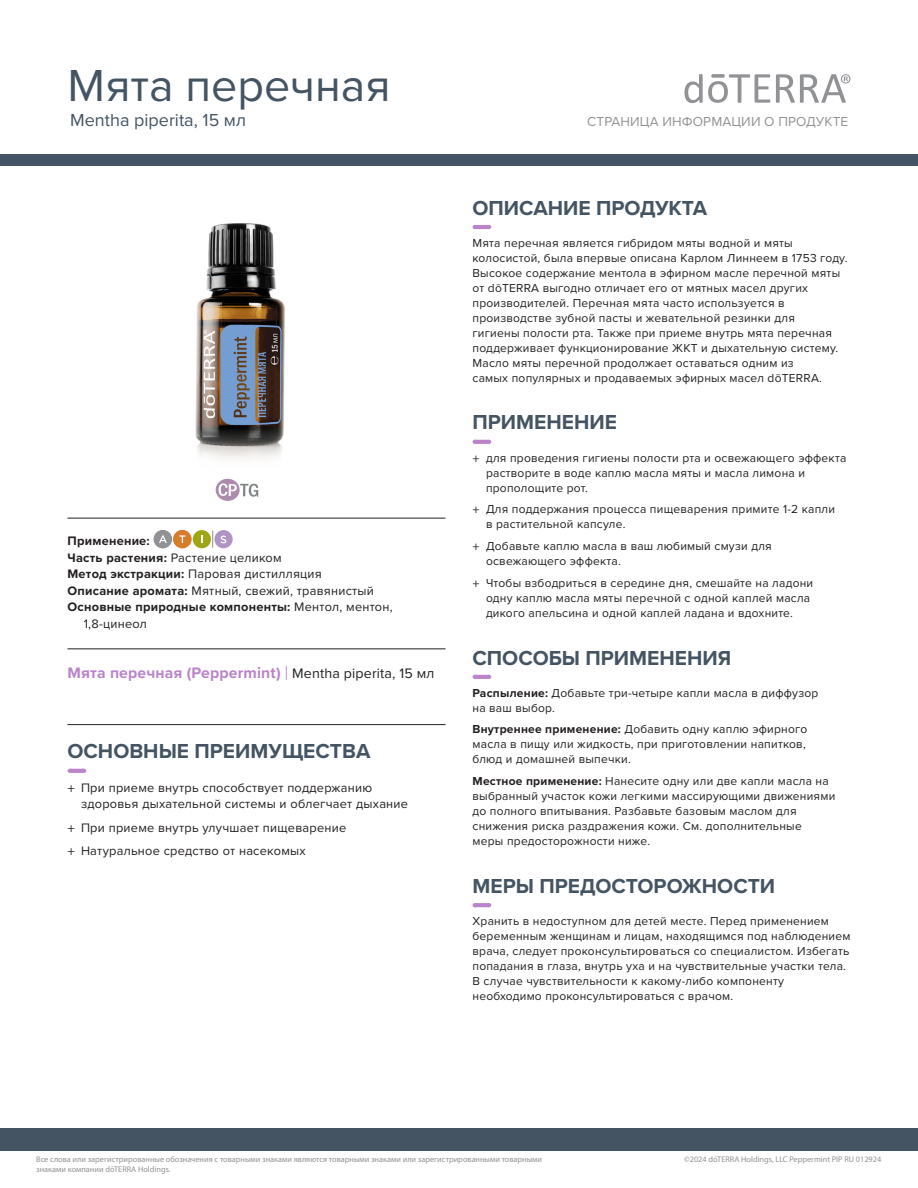
<style>
.page{position:relative;width:918px;height:1188px;background:#fff}
.page>*{position:absolute;margin:0;border:0;box-sizing:border-box;transform-origin:0 0}
.Main_Title{font:46.5px "Proxima Nova";color:#445463}
.Header__Sanctuary_dash{font:700 21px "Proxima Nova";color:#445463}
.Product_Descriptor_Title{font:18px "Proxima Nova";color:#445463}
.Tag_Title_Roman__Top_Rule{font:700 15.75px "Proxima Nova";letter-spacing:.01em;color:#b984ca}
.t1{font:13.5px "Proxima Nova";letter-spacing:.01em;color:#919295}
.Oil_Attributes_Panel{font:12.75px/16.5px "Proxima Nova";letter-spacing:.02em;color:#231f20}
.Oil_Attributes_Panel-2{font:700 12.75px/16.5px "Proxima Nova";letter-spacing:.02em;color:#231f20}
.Oil_Attributes_Top___Rule{font:700 12.75px "Proxima Nova";letter-spacing:.02em;color:#231f20}
.Body{font:12px/15px "Proxima Nova";letter-spacing:.02em;color:#231f20}
.See_Additional_precautions{font:12px/15px "Proxima Nova";letter-spacing:.02em;color:#231f20}
.Footer_Left{font:8.25px/9.9px "Myriad Pro";color:#919295}
.Footer_Right{font:8.25px "Myriad Pro";color:#919295}
.s1{font-weight:700}
.s2{font-weight:400}
.s3{font-family:"Raleway";font-weight:400}
.s4{font-weight:400;font-size:14.25px;color:#231f20}
.s5{font-family:"Myriad Pro"}
</style>
<div class="page">
<div style="left:0;top:155px;width:918px;height:11px;background:#445463"></div>
<div style="left:0;top:1128px;width:918px;height:23px;background:#445463"></div>
<svg style="left:776px;top:74px;width:74px;height:29px"></svg>
<svg style="left:684px;top:74px;width:86px;height:29px"></svg>
<hr style="left:68px;top:518px;width:378px;height:1px;background:#231f20">
<hr style="left:68px;top:649px;width:378px;height:1px;background:#231f20">
<hr style="left:68px;top:724px;width:378px;height:1px;background:#231f20">
<svg style="left:70px;top:769px;width:14px;height:4px"></svg>
<svg style="left:475px;top:225px;width:14px;height:4px"></svg>
<svg style="left:475px;top:440px;width:14px;height:4px"></svg>
<svg style="left:475px;top:675px;width:14px;height:4px"></svg>
<svg style="left:475px;top:903px;width:14px;height:4px"></svg>
<img style="left:195px;top:223px;width:90px;height:265px">
<svg style="left:216px;top:479px;width:42px;height:22px"></svg>
<svg style="left:212px;top:531px;width:1px;height:17px"></svg>
<div style="left:154px;top:530px;width:18px;height:18px;background:#919295;border-radius:50%"></div>
<svg style="left:159px;top:535px;width:8px;height:8px"></svg>
<div style="left:173px;top:530px;width:19px;height:18px;background:#d77c29;border-radius:50%"></div>
<svg style="left:179px;top:535px;width:6px;height:8px"></svg>
<div style="left:193px;top:530px;width:18px;height:18px;background:#9ea615;border-radius:50%"></div>
<svg style="left:201px;top:535px;width:2px;height:8px"></svg>
<div style="left:214px;top:530px;width:19px;height:18px;background:#b094c5;border-radius:50%"></div>
<svg style="left:220px;top:536px;width:6px;height:7px"></svg>
<p class="Main_Title" style="left:68px;top:50px;width:325px">Мята перечная</p>
<p class="Product_Descriptor_Title" style="left:70px;top:107px;width:177px">Mentha piperita, 15 мл</p>
<p class="Oil_Attributes_Top___Rule" style="left:68px;top:532px;width:84px">Применение:</p>
<p class="Oil_Attributes_Panel" style="left:68px;top:549px;width:216px"><span class="s1">Часть растения:</span> Растение целиком</p>
<p class="Oil_Attributes_Panel" style="left:68px;top:565px;width:256px"><span class="s1">Метод экстракции:</span> Паровая дистилляция</p>
<p class="Oil_Attributes_Panel" style="left:68px;top:582px;width:308px"><span class="s1">Описание аромата:</span> Мятный, свежий, травянистый</p>
<p class="Oil_Attributes_Panel-2" style="left:84px;top:598px;width:311px;text-indent:-16px">Основные природные компоненты: <span class="s2">Ментол, ментон,<br>1,8-цинеол</span></p>
<p class="Tag_Title_Roman__Top_Rule" style="left:68px;top:661px;width:368px">Мята перечная (Peppermint) <span class="s3">|</span> <span class="s4">Mentha piperita, 15 мл</span></p>
<p class="Header__Sanctuary_dash" style="left:68px;top:736px;width:304px">ОСНОВНЫЕ ПРЕИМУЩЕСТВА</p>
<p class="Oil_Attributes_Panel" style="left:81px;top:779px;width:329px;text-indent:-14px"><span class="s5">+</span> При приеме внутрь способствует поддержанию здоровья дыхательной системы и облегчает дыхание</p>
<p class="Oil_Attributes_Panel" style="left:68px;top:819px;width:280px"><span class="s5">+</span> При приеме внутрь улучшает пищеварение</p>
<p class="Oil_Attributes_Panel" style="left:68px;top:842px;width:240px"><span class="s5">+</span> Натуральное средство от насекомых</p>
<p class="t1" style="left:587px;top:112px;width:263px">СТРАНИЦА ИНФОРМАЦИИ О ПРОДУКТЕ</p>
<p class="Header__Sanctuary_dash" style="left:472px;top:192px;width:236px">ОПИСАНИЕ ПРОДУКТА</p>
<p class="Body" style="left:472px;top:235px;width:377px">Мята перечная является гибридом мяты водной и мяты колосистой, была впервые описана Карлом Линнеем в 1753 году.<br>Высокое содержание ментола в эфирном масле перечной мяты от dōTERRA выгодно отличает его от мятных масел других производителей. Перечная мята часто используется в производстве зубной пасты и жевательной резинки для<br>гигиены полости рта. Также при приеме внутрь мята перечная поддерживает функционирование ЖКТ и дыхательную систему.<br>Масло мяты перечной продолжает оставаться одним из<br>самых популярных и продаваемых эфирных масел dōTERRA.</p>
<p class="Header__Sanctuary_dash" style="left:472px;top:407px;width:146px">ПРИМЕНЕНИЕ</p>
<p class="Body" style="left:486px;top:449px;width:362px;text-indent:-14px"><span class="s5">+</span> для проведения гигиены полости рта и освежающего эффекта растворите в воде каплю масла мяты и масла лимона и прополощите рот.</p>
<p class="Body" style="left:486px;top:501px;width:351px;text-indent:-14px"><span class="s5">+</span> Для поддержания процесса пищеварения примите 1-2 капли в растительной капсуле.</p>
<p class="Body" style="left:486px;top:538px;width:287px;text-indent:-14px"><span class="s5">+</span> Добавьте каплю масла в ваш любимый смузи для освежающего эффекта.</p>
<p class="Body" style="left:486px;top:575px;width:329px;text-indent:-14px"><span class="s5">+</span> Чтобы взбодриться в середине дня, смешайте на ладони одну каплю масла мяты перечной с одной каплей масла дикого апельсина и одной каплей ладана и вдохните.</p>
<p class="Header__Sanctuary_dash" style="left:472px;top:642px;width:260px">СПОСОБЫ ПРИМЕНЕНИЯ</p>
<p class="See_Additional_precautions" style="left:472px;top:685px;width:347px"><span class="s1">Распыление:</span> Добавьте три-четыре капли масла в диффузор на ваш выбор.</p>
<p class="See_Additional_precautions" style="left:472px;top:721px;width:336px;text-align:justify"><span class="s1">Внутреннее применение:</span> Добавить одну каплю эфирного масла в пищу или жидкость, при приготовлении напитков, блюд и домашней выпечки.</p>
<p class="See_Additional_precautions" style="left:472px;top:773px;width:364px"><span class="s1">Местное применение:</span> Нанесите одну или две капли масла на выбранный участок кожи легкими массирующими движениями до полного впитывания. Разбавьте базовым маслом для снижения риска раздражения кожи. См. дополнительные меры предосторожности ниже.</p>
<p class="Header__Sanctuary_dash" style="left:472px;top:870px;width:304px">МЕРЫ ПРЕДОСТОРОЖНОСТИ</p>
<p class="Body" style="left:472px;top:913px;width:380px">Хранить в недоступном для детей месте. Перед применением беременным женщинам и лицам, находящимся под наблюдением врача, следует проконсультироваться со специалистом. Избегать попадания в глаза, внутрь уха и на чувствительные участки тела.<br>В случае чувствительности к какому-либо компоненту необходимо проконсультироваться с врачом.</p>
<p class="Footer_Left" style="left:36px;top:1154px;width:507px">Все слова или зарегистрированные обозначения с товарными знаками являются товарными знаками или зарегистрированными товарными знаками компании dōTERRA Holdings.</p>
<p class="Footer_Right" style="left:684px;top:1154px;width:199px">©2024 dōTERRA Holdings, LLC Peppermint PIP RU 012924</p>
</div>
